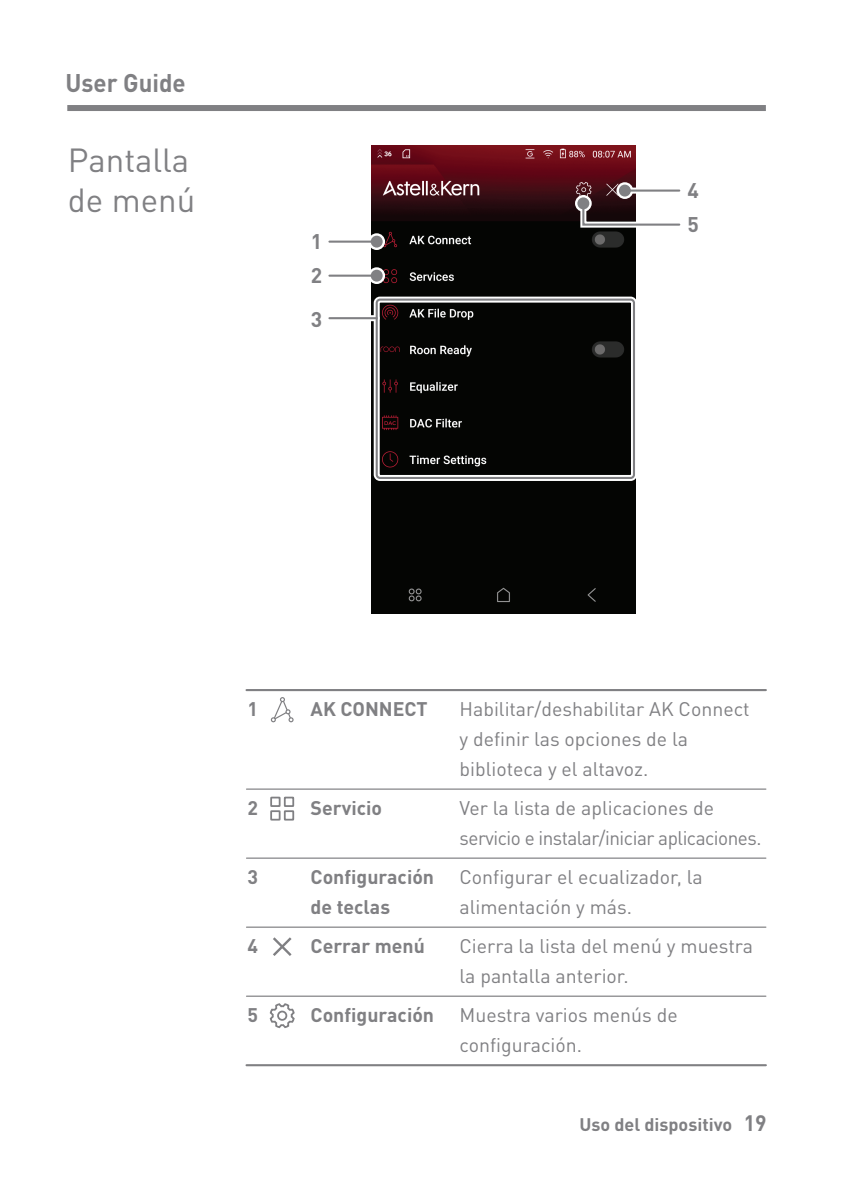
<style>
.page{position:relative;width:851px;height:1191px;background:#fff}
.page>*{position:absolute;margin:0;border:0;box-sizing:border-box;transform-origin:0 0}
.t1{font:33px/39.6px "DINOT";color:#808083}
.t2{font:700 25.2px "DINOT";color:#808083;scale:.95 1}
.t3{font:700 21px/33.9px "DINOT";color:#808083}
.t4{font:19.5px/30px "DINOT";color:#808083}
.t5{font:700 19.5px/30px "DINOT";color:#808083}
.t6{font:19.5px/30px "DINOT";letter-spacing:-.025em;color:#808083}
.t7{font:700 18px "DINOT";color:#808083}
.s1{font-size:22.2px}
</style>
<div class="page">
<div style="left:67px;top:105px;width:698px;height:6px;background:#808083"></div>
<hr style="left:246px;top:788px;width:519px;height:1px;background:#808083">
<hr style="left:246px;top:857px;width:519px;height:1px;background:#808083">
<hr style="left:246px;top:926px;width:519px;height:1px;background:#808083">
<hr style="left:246px;top:995px;width:519px;height:1px;background:#808083">
<hr style="left:246px;top:1064px;width:519px;height:2px;background:#808083">
<hr style="left:246px;top:689px;width:519px;height:2px;background:#808083">
<svg style="left:271px;top:697px;width:22px;height:25px"></svg>
<div style="left:270px;top:796px;width:10px;height:11px;border:2px solid #808083"></div>
<div style="left:284px;top:796px;width:10px;height:11px;border:2px solid #808083"></div>
<div style="left:270px;top:810px;width:10px;height:10px;border:2px solid #808083"></div>
<div style="left:284px;top:810px;width:10px;height:10px;border:2px solid #808083"></div>
<svg style="left:273px;top:937px;width:19px;height:19px"></svg>
<svg style="left:269px;top:1003px;width:26px;height:26px"></svg>
<img style="left:372px;top:146px;width:263px;height:468px">
<div style="left:373px;top:296px;width:264px;height:185px;border:6px solid #fff;border-radius:3px"></div>
<svg style="left:329px;top:315px;width:46px;height:6px"></svg>
<hr style="left:329px;top:317px;width:47px;height:2px;background:#808083">
<div style="left:375px;top:298px;width:260px;height:181px;border:2px solid #808083;border-radius:3px"></div>
<svg style="left:368px;top:233px;width:17px;height:17px"></svg>
<div style="left:370px;top:236px;width:12px;height:12px;background:#808083;border-radius:50%"></div>
<hr style="left:329px;top:240px;width:47px;height:3px;background:#808083">
<svg style="left:329px;top:274px;width:39px;height:1px"></svg>
<svg style="left:368px;top:267px;width:17px;height:17px"></svg>
<div style="left:370px;top:270px;width:12px;height:12px;background:#808083;border-radius:50%"></div>
<hr style="left:329px;top:275px;width:47px;height:2px;background:#808083">
<div style="left:624px;top:188px;width:55px;height:6px;background:#fff"></div>
<svg style="left:616px;top:182px;width:17px;height:17px"></svg>
<div style="left:618px;top:185px;width:12px;height:11px;background:#808083;border-radius:50%"></div>
<hr style="left:624px;top:189px;width:55px;height:3px;background:#808083">
<svg style="left:575px;top:195px;width:16px;height:17px"></svg>
<svg style="left:577px;top:197px;width:104px;height:34px"></svg>
<p class="t2" style="left:65px;top:66px;width:128px">User Guide</p>
<p class="t1" style="left:68px;top:140px;width:129px">Pantalla de menú</p>
<p class="t3" style="left:310px;top:223px;width:13px">1<br>2</p>
<p class="t3" style="left:310px;top:302px;width:13px">3</p>
<p class="t3" style="left:687px;top:172px;width:13px">4<br>5</p>
<p class="t5" style="left:247px;top:693px;width:12px">1</p>
<p class="t5" style="left:247px;top:792px;width:12px">2</p>
<p class="t5" style="left:247px;top:861px;width:12px">3</p>
<p class="t5" style="left:247px;top:930px;width:12px">4</p>
<p class="t5" style="left:247px;top:999px;width:12px">5</p>
<p class="t5" style="left:310px;top:693px;width:118px">AK CONNECT</p>
<p class="t5" style="left:310px;top:792px;width:73px">Servicio</p>
<p class="t5" style="left:310px;top:861px;width:125px">Configuración de teclas</p>
<p class="t5" style="left:310px;top:930px;width:116px">Cerrar menú</p>
<p class="t5" style="left:310px;top:999px;width:125px">Configuración</p>
<p class="t4" style="left:459px;top:693px;width:292px">Habilitar/deshabilitar AK Connect y definir las opciones de la biblioteca y el altavoz.</p>
<p class="t6" style="left:459px;top:792px;width:303px">Ver la lista de aplicaciones de servicio e instalar/iniciar aplicaciones.</p>
<p class="t4" style="left:459px;top:861px;width:245px">Configurar el ecualizador, la alimentación y más.</p>
<p class="t4" style="left:459px;top:930px;width:295px">Cierra la lista del menú y muestra la pantalla anterior.</p>
<p class="t4" style="left:459px;top:999px;width:220px">Muestra varios menús de configuración.</p>
<p class="t7" style="left:579px;top:1112px;width:188px">Uso del dispositivo <span class="s1">19</span></p>
</div>
